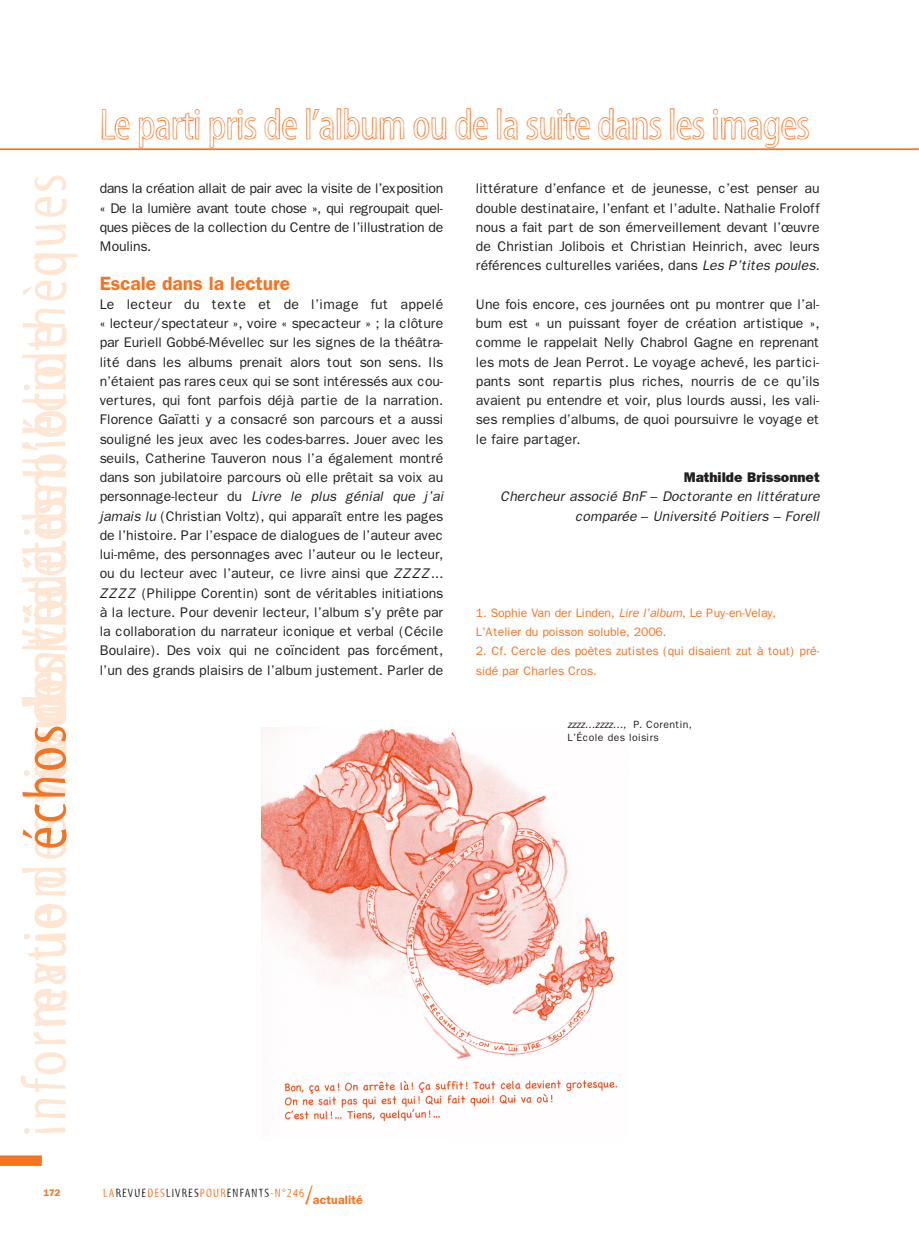
<style>
.page{position:relative;width:919px;height:1241px;background:#fff}
.page>*{position:absolute;margin:0;border:0;box-sizing:border-box;transform-origin:0 0}
.t1{font:63px "Myriad Tilt";letter-spacing:.04em;color:#fee6d3}
.t2{font:43.75px "Myriad Sketch";letter-spacing:-.02em;color:#f47421}
.t3{font:600 19.25px "Franklin Gothic";letter-spacing:-.005em;color:#f47421}
.t4{font:14px/19.2px "Franklin Gothic";letter-spacing:-.005em;color:#231f20;text-align:justify}
.t5{font:italic 14px/19.2px "Franklin Gothic";color:#231f20;text-align:right}
.t6{font:12.25px/19.2px "Franklin Gothic";letter-spacing:-.005em;color:#f47421}
.t7{font:12.25px "Myriad Tilt";letter-spacing:.1em;color:#231f20}
.t8{font:10.5px/12.6px "Franklin Gothic";letter-spacing:.03em;color:#231f20}
.t9{font:600 9.62px "Franklin Gothic";color:#f47421}
.s1{color:#f47421}
.s2{font-style:italic}
.s3{font-weight:800;font-style:normal}
.s4{font-style:normal}
.s5{font-size:26.25px;color:#f47421}
.s6{font-family:"Franklin Gothic";font-weight:600;color:#f47421}
</style>
<div class="page">
<hr style="left:0;top:148px;width:918px;height:2px;background:#f47421">
<div style="left:0;top:1155px;width:42px;height:11px;background:#f47421"></div>
<img style="left:262px;top:727px;width:356px;height:405px">
<h1 class="t1" style="left:22px;top:1028px;width:856px;rotate:-90deg">revue des vu svi des bibliothèques</h1>
<h1 class="t1" style="left:22px;top:690px;width:367px;rotate:-90deg">u côté de l’école</h1>
<h1 class="t1" style="left:22px;top:803px;width:337px;rotate:-90deg">vie de l’édition</h1>
<h1 class="t1" style="left:22px;top:799px;width:214px;rotate:-90deg">rencontre</h1>
<h1 class="t1" style="left:22px;top:1136px;width:413px;rotate:-90deg">information <span class="s1">échos</span></h1>
<p class="t9" style="left:43px;top:1190px;width:18px">172</p>
<h2 class="t2" style="left:100px;top:108px;width:711px">Le parti pris de l’album ou de la suite dans les images</h2>
<p class="t4" style="left:100px;top:180px;width:345px">dans la création allait de pair avec la visite de l’exposition « De la lumière avant toute chose », qui regroupait quel&shy;ques pièces de la collection du Centre de l’illustration de Moulins.</p>
<h3 class="t3" style="left:100px;top:276px;width:192px">Escale dans la lecture</h3>
<p class="t4" style="left:100px;top:296px;width:347px;text-align:left">Le lecteur du texte et de l’image fut appelé « lecteur/spectateur », voire « specacteur » ; la clôture par Euriell Gobbé-Mévellec sur les signes de la théâtra&shy;lité dans les albums prenait alors tout son sens. Ils n’étaient pas rares ceux qui se sont intéressés aux cou&shy;vertures, qui font parfois déjà partie de la narration.<br>Florence Gaïatti y a consacré son parcours et a aussi souligné les jeux avec les codes-barres. Jouer avec les seuils, Catherine Tauveron nous l’a également montré dans son jubilatoire parcours où elle prêtait sa voix au personnage-lecteur du <span class="s2">Livre le plus génial que j’ai jamais lu</span> (Christian Voltz), qui apparaît entre les pages de l’histoire. Par l’espace de dialogues de l’auteur avec lui-même, des personnages avec l’auteur ou le lecteur, ou du lecteur avec l’auteur, ce livre ainsi que <span class="s2">ZZZZ...<br>ZZZZ</span> (Philippe Corentin) sont de véritables initiations à la lecture. Pour devenir lecteur, l’album s’y prête par la collaboration du narrateur iconique et verbal (Cécile Boulaire). Des voix qui ne coïncident pas forcément, l’un des grands plaisirs de l’album justement. Parler de</p>
<p class="t4" style="left:476px;top:180px;width:347px;text-align:left">littérature d’enfance et de jeunesse, c’est penser au double destinataire, l’enfant et l’adulte. Nathalie Froloff nous a fait part de son émerveillement devant l’œuvre de Christian Jolibois et Christian Heinrich, avec leurs références culturelles variées, dans <span class="s2">Les P’tites poules.</span></p>
<p class="t4" style="left:476px;top:296px;width:345px">Une fois encore, ces journées ont pu montrer que l’al&shy;bum est « un puissant foyer de création artistique », comme le rappelait Nelly Chabrol Gagne en reprenant les mots de Jean Perrot. Le voyage achevé, les partici&shy;pants sont repartis plus riches, nourris de ce qu’ils avaient pu entendre et voir, plus lourds aussi, les vali&shy;ses remplies d’albums, de quoi poursuivre le voyage et le faire partager.</p>
<p class="t5" style="left:500px;top:469px;width:323px"><span class="s3">Mathilde Brissonnet<br></span>Chercheur associé BnF <span class="s4">–</span> Doctorante en littérature comparée <span class="s4">–</span> Université Poitiers – Forell</p>
<p class="t6" style="left:476px;top:604px;width:302px">1. Sophie Van der Linden, <span class="s2">Lire l’album</span>, Le Puy-en-Velay,<br>L’Atelier du poisson soluble, 2006.</p>
<p class="t6" style="left:476px;top:643px;width:345px">2. Cf. Cercle des poètes zutistes (qui disaient zut à tout) pré&shy;sidé par Charles Cros.</p>
<p class="t8" style="left:567px;top:719px;width:126px"><span class="s2">zzzz…zzzz…,</span> P. Corentin,<br>L’École des loisirs</p>
<p class="t7" style="left:103px;top:1189px;width:261px"><span class="s1">LA</span>REVUE<span class="s1">DES</span>LIVRES<span class="s1">POUR</span>ENFANTS<span class="s1">-N°246</span><span class="s5">/</span><span class="s6">actualité</span></p>
</div>
